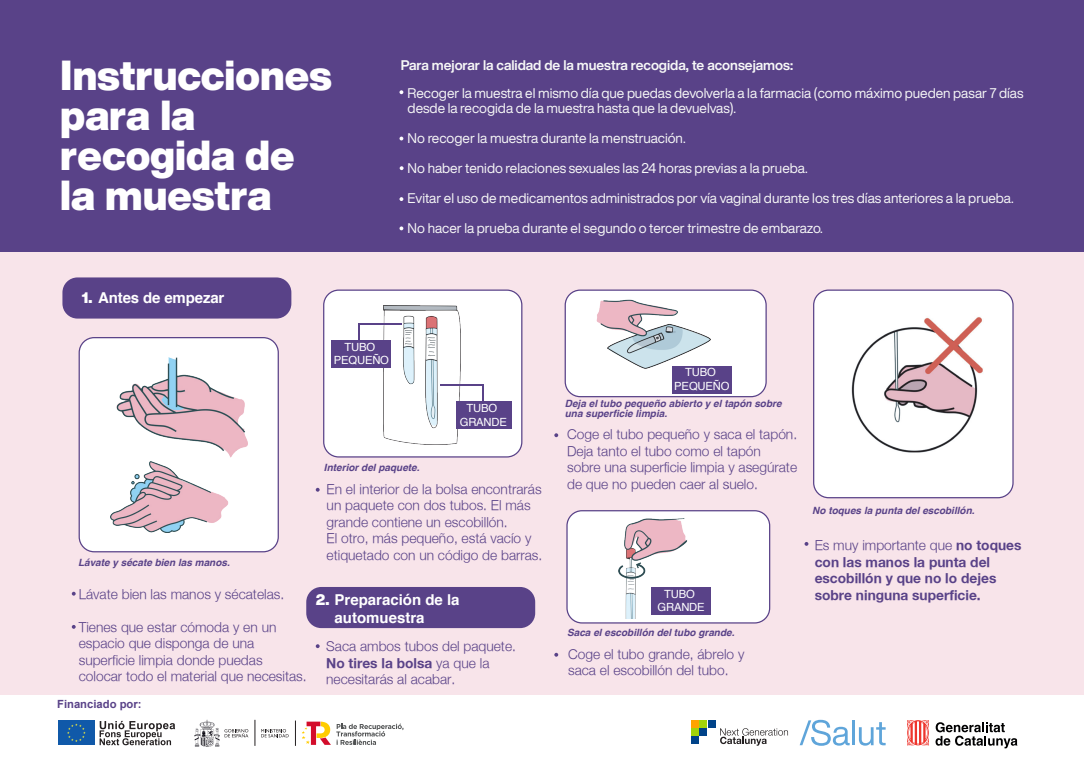
<style>
.page{position:relative;width:1088px;height:780px;background:#fff}
.page>*{position:absolute;margin:0;border:0;box-sizing:border-box;transform-origin:0 0}
.t1{font:900 41.25px/40px "Helvetica Now Display";color:#fff}
.t2{font:700 15px/18px "Helvetica";color:#fff}
.t3{font:300 13.75px/16.5px "Helvetica Neue";color:#594288}
.t4{font:13.75px/30px "Helvetica Now Display";color:#f7f8f7}
.t5{font:700 13.75px/16.5px "Helvetica Neue";color:#594288}
.t6{font:700 13.75px "Helvetica Now Display";color:#f7f8f7}
.t7{font:300 13.75px "Helvetica Now Display";color:#594288}
.t8{font:11.25px/13.5px "Helvetica";letter-spacing:-.015em;color:#fff;text-align:center}
.t9{font:700 11.25px "Arial";color:#594288}
.t10{font:italic 700 10px/10px "Helvetica";color:#594288}
.s1{font-family:"Helvetica Now Display";font-weight:900}
.s2{font-weight:700}
.s3{font-weight:300}
</style>
<div class="page">
<div style="left:0;top:252px;width:1084px;height:442px;background:#f8e4ea"></div>
<div style="left:0;top:0;width:1084px;height:252px;background:#594288"></div>
<div style="left:79px;top:337px;width:199px;height:214px;background:#fff;border-radius:15px"></div>
<img style="left:110px;top:357px;width:137px;height:175px">
<div style="left:79px;top:337px;width:200px;height:215px;border:1px solid #594288;border-radius:15px"></div>
<div style="left:324px;top:290px;width:198px;height:167px;background:#fff;border-radius:15px"></div>
<img style="left:383px;top:305px;width:78px;height:140px">
<div style="left:323px;top:289px;width:199px;height:168px;border:1px solid #594288;border-radius:15px"></div>
<div style="left:565px;top:290px;width:201px;height:106px;background:#fff;border-radius:15px"></div>
<img style="left:596px;top:299px;width:125px;height:95px">
<div style="left:565px;top:289px;width:202px;height:108px;border:1px solid #594288;border-radius:15px"></div>
<div style="left:567px;top:510px;width:203px;height:113px;background:#fff;border-radius:15px"></div>
<img style="left:618px;top:518px;width:70px;height:100px">
<div style="left:566px;top:510px;width:204px;height:113px;border:1px solid #594288;border-radius:15px"></div>
<div style="left:814px;top:290px;width:199px;height:207px;background:#fff;border-radius:15px"></div>
<img style="left:851px;top:317px;width:132px;height:136px">
<div style="left:813px;top:289px;width:200px;height:209px;border:1px solid #594288;border-radius:15px"></div>
<div style="left:62px;top:277px;width:229px;height:41px;background:#594288;border-radius:15px"></div>
<div style="left:306px;top:587px;width:229px;height:41px;background:#594288;border-radius:15px"></div>
<svg style="left:72px;top:591px;width:4px;height:4px"></svg>
<svg style="left:72px;top:625px;width:4px;height:3px"></svg>
<svg style="left:316px;top:644px;width:4px;height:4px"></svg>
<svg style="left:316px;top:488px;width:4px;height:3px"></svg>
<svg style="left:554px;top:433px;width:4px;height:4px"></svg>
<svg style="left:554px;top:652px;width:4px;height:4px"></svg>
<svg style="left:804px;top:542px;width:4px;height:4px"></svg>
<div style="left:456px;top:401px;width:55px;height:28px;background:#594288"></div>
<div style="left:331px;top:340px;width:60px;height:28px;background:#594288"></div>
<svg style="left:358px;top:325px;width:2px;height:15px"></svg>
<svg style="left:482px;top:386px;width:2px;height:15px"></svg>
<hr style="left:441px;top:384px;width:43px;height:2px;background:#594288">
<hr style="left:358px;top:323px;width:43px;height:2px;background:#594288">
<div style="left:691px;top:719px;width:7px;height:8px;background:#ffa300"></div>
<div style="left:699px;top:719px;width:8px;height:8px;background:#a2d40a"></div>
<div style="left:708px;top:719px;width:7px;height:8px;background:#004389"></div>
<div style="left:691px;top:728px;width:7px;height:7px;background:#a2d40a"></div>
<div style="left:699px;top:728px;width:8px;height:7px;background:#004389"></div>
<div style="left:691px;top:736px;width:7px;height:8px;background:#004389"></div>
<svg style="left:720px;top:728px;width:68px;height:17px"></svg>
<div style="left:58px;top:720px;width:37px;height:25px;background:#1059a9"></div>
<svg style="left:67px;top:723px;width:19px;height:19px"></svg>
<svg style="left:100px;top:720px;width:75px;height:25px"></svg>
<svg style="left:255px;top:719px;width:34px;height:26px"></svg>
<svg style="left:295px;top:720px;width:1px;height:25px"></svg>
<svg style="left:194px;top:719px;width:54px;height:27px"></svg>
<svg style="left:302px;top:721px;width:101px;height:23px"></svg>
<svg style="left:935px;top:722px;width:82px;height:26px"></svg>
<svg style="left:907px;top:720px;width:22px;height:25px"></svg>
<svg style="left:799px;top:719px;width:51px;height:26px"></svg>
<hr style="left:852px;top:720px;width:3px;height:25px;background:#5fa5da">
<svg style="left:859px;top:722px;width:26px;height:23px"></svg>
<svg style="left:399px;top:137px;width:4px;height:3px"></svg>
<svg style="left:400px;top:166px;width:3px;height:4px"></svg>
<svg style="left:399px;top:90px;width:4px;height:4px"></svg>
<svg style="left:399px;top:197px;width:4px;height:4px"></svg>
<svg style="left:399px;top:226px;width:4px;height:4px"></svg>
<div style="left:672px;top:365px;width:59px;height:28px;background:#594288"></div>
<div style="left:651px;top:587px;width:60px;height:28px;background:#594288"></div>
<h1 class="t1" style="left:60px;top:56px;width:273px">Instrucciones para la recogida de la muestra</h1>
<p class="t6" style="left:401px;top:55px;width:394px">Para mejorar la calidad de la muestra recogida, te aconsejamos:</p>
<p class="t4" style="left:408px;top:85px;width:617px;line-height:15px">Recoger la muestra el mismo día que puedas devolverla a la farmacia (como máximo pueden pasar 7 días desde la recogida de la muestra hasta que la devuelvas).</p>
<p class="t4" style="left:408px;top:123px;width:607px">No recoger la muestra durante la menstruación.<br>No haber tenido relaciones sexuales las 24 horas previas a la prueba.<br>Evitar el uso de medicamentos administrados por vía vaginal durante los tres días anteriores a la prueba.<br>No hacer la prueba durante el segundo o tercer trimestre de embarazo.</p>
<p class="t2" style="left:82px;top:288px;width:144px"><span class="s1">1.</span> Antes de empezar</p>
<p class="t8" style="left:334px;top:339px;width:57px">TUBO<br>PEQUEÑO</p>
<p class="t8" style="left:460px;top:401px;width:49px">TUBO<br>GRANDE</p>
<p class="t10" style="left:78px;top:558px;width:153px">Lávate y sécate bien las manos.</p>
<p class="t3" style="left:79px;top:585px;width:207px">Lávate bien las manos y sécatelas.</p>
<p class="t3" style="left:79px;top:618px;width:229px">Tienes que estar cómoda y en un espacio que disponga de una superficie limpia donde puedas colocar todo el material que necesitas.</p>
<p class="t9" style="left:57px;top:696px;width:86px">Financiado por:</p>
<p class="t10" style="left:324px;top:463px;width:97px">Interior del paquete.</p>
<p class="t3" style="left:327px;top:480px;width:217px">En el interior de la bolsa encontrarás un paquete con dos tubos. El más grande contiene un escobillón.<br>El otro, más pequeño, está vacío y etiquetado con un código de barras.</p>
<p class="t2" style="left:334px;top:590px;width:127px;text-indent:-19px"><span class="s1">2.</span> Preparación de la automuestra</p>
<p class="t3" style="left:326px;top:637px;width:191px">Saca ambos tubos del paquete.<br><span class="s2">No tires la bolsa</span> ya que la necesitarás al acabar.</p>
<p class="t8" style="left:674px;top:365px;width:57px">TUBO<br>PEQUEÑO</p>
<p class="t10" style="left:565px;top:398px;width:218px">Deja el tubo pequeño abierto y el tapón sobre una superficie limpia.</p>
<p class="t3" style="left:567px;top:425px;width:232px">Coge el tubo pequeño y saca el tapón.<br>Deja tanto el tubo como el tapón sobre una superficie limpia y asegúrate de que no pueden caer al suelo.</p>
<p class="t7" style="left:727px;top:473px;width:4px">.</p>
<p class="t8" style="left:657px;top:586px;width:49px">TUBO<br>GRANDE</p>
<p class="t10" style="left:567px;top:627px;width:169px">Saca el escobillón del tubo grande.</p>
<p class="t3" style="left:568px;top:645px;width:178px">Coge el tubo grande, ábrelo y saca el escobillón del tubo.</p>
<p class="t10" style="left:812px;top:505px;width:164px">No toques la punta del escobillón.</p>
<p class="t5" style="left:815px;top:537px;width:208px"><span class="s3">Es muy importante que</span> no toques con las manos la punta del escobillón y que no lo dejes sobre ninguna superficie.</p>
</div>
